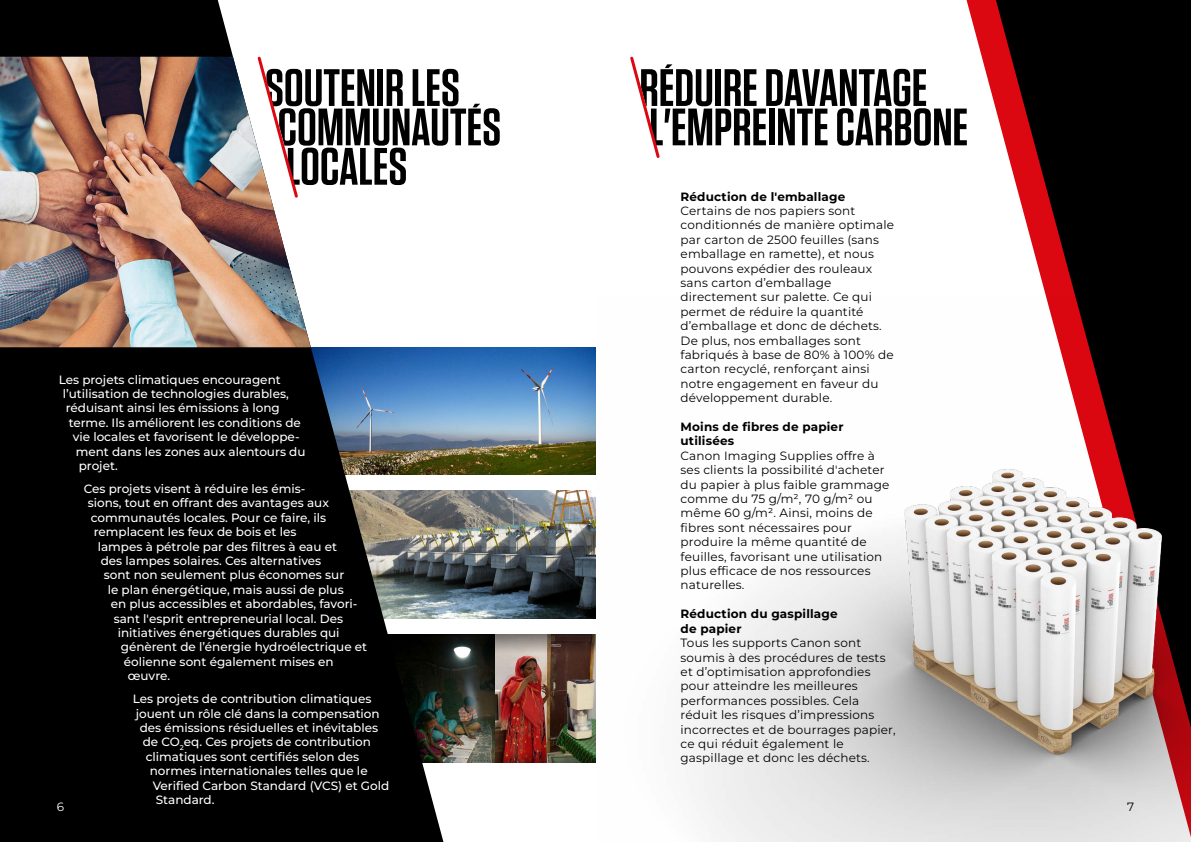
<style>
.page{position:relative;width:1191px;height:842px;background:#fff}
.page>*{position:absolute;margin:0;border:0;box-sizing:border-box;transform-origin:0 0}
.t1{font:52.5px/39.4px "Tungsten Reveal EXT";color:#000}
.t2{font:500 12px "Montserrat";color:#fff}
.t3{font:12px/14.4px "Montserrat";letter-spacing:.015em;color:#000}
.t4{font:700 12px/14.4px "Montserrat";letter-spacing:.015em;color:#000}
.t5{font:12px "Montserrat";color:#fff}
</style>
<div class="page">
<svg style="left:966px;top:0;width:225px;height:296px"></svg>
<img style="left:443px;top:347px;width:152px;height:128px">
<img style="left:443px;top:491px;width:152px;height:127px">
<img style="left:443px;top:634px;width:52px;height:128px">
<svg style="left:0;top:0;width:443px;height:842px;fill:#000"></svg>
<img style="left:0;top:57px;width:311px;height:290px">
<img style="left:495px;top:634px;width:100px;height:128px">
<svg style="left:630px;top:56px;width:30px;height:102px"></svg>
<svg style="left:255px;top:55px;width:45px;height:145px"></svg>
<img style="left:595px;top:296px;width:596px;height:546px">
<h1 class="t1" style="left:264px;top:70px;width:198px">SOUTENIR LES</h1>
<h1 class="t1" style="left:264px;top:110px;width:239px">_COMMUNAUTÉS</h1>
<h1 class="t1" style="left:285px;top:149px;width:124px">LOCALES</h1>
<h1 class="t1" style="left:638px;top:70px;width:332px">RÉDUIRE DAVANTAGE<br>L'EMPREINTE CARBONE</h1>
<p class="t4" style="left:680px;top:189px;width:166px">Réduction de l'emballage</p>
<p class="t3" style="left:680px;top:203px;width:215px">Certains de nos papiers sont conditionnés de manière optimale par carton de 2500 feuilles (sans emballage en ramette), et nous pouvons expédier des rouleaux sans carton d’emballage directement sur palette. Ce qui permet de réduire la quantité d’emballage et donc de déchets.<br>De plus, nos emballages sont fabriqués à base de 80% à 100% de carton recyclé, renforçant ainsi notre engagement en faveur du développement durable.</p>
<p class="t4" style="left:680px;top:419px;width:164px">Moins de fibres de papier utilisées</p>
<p class="t3" style="left:680px;top:448px;width:210px">Canon Imaging Supplies offre à ses clients la possibilité d'acheter du papier à plus faible grammage comme du 75 g/m², 70 g/m² ou même 60 g/m². Ainsi, moins de fibres sont nécessaires pour produire la même quantité de feuilles, favorisant une utilisation plus efficace de nos ressources naturelles.</p>
<p class="t4" style="left:680px;top:606px;width:159px">Réduction du gaspillage de papier</p>
<p class="t3" style="left:680px;top:635px;width:217px">Tous les supports Canon sont soumis à des procédures de tests et d’optimisation approfondies pour atteindre les meilleures performances possibles. Cela réduit les risques d’impressions incorrectes et de bourrages papier, ce qui réduit également le gaspillage et donc les déchets.</p>
<p class="t2" style="left:59px;top:371px;width:224px">Les projets climatiques encouragent</p>
<p class="t2" style="left:63px;top:386px;width:227px">l’utilisation de technologies durables,</p>
<p class="t2" style="left:66px;top:400px;width:216px">réduisant ainsi les émissions à long</p>
<p class="t2" style="left:69px;top:415px;width:234px">terme. Ils améliorent les conditions de</p>
<p class="t2" style="left:73px;top:429px;width:228px">vie locales et favorisent le développe-</p>
<p class="t2" style="left:76px;top:443px;width:231px">ment dans les zones aux alentours du</p>
<p class="t2" style="left:79px;top:458px;width:41px">projet.</p>
<p class="t2" style="left:84px;top:481px;width:223px">Ces projets visent à réduire les émis-</p>
<p class="t2" style="left:88px;top:495px;width:243px">sions, tout en offrant des avantages aux</p>
<p class="t2" style="left:91px;top:509px;width:237px">communautés locales. Pour ce faire, ils</p>
<p class="t2" style="left:94px;top:524px;width:204px">remplacent les feux de bois et les</p>
<p class="t2" style="left:98px;top:538px;width:241px">lampes à pétrole par des filtres à eau et</p>
<p class="t2" style="left:101px;top:553px;width:222px">des lampes solaires. Ces alternatives</p>
<p class="t2" style="left:104px;top:567px;width:242px">sont non seulement plus économes sur</p>
<p class="t2" style="left:108px;top:581px;width:237px">le plan énergétique, mais aussi de plus</p>
<p class="t2" style="left:111px;top:596px;width:248px">en plus accessibles et abordables, favori-</p>
<p class="t2" style="left:114px;top:610px;width:231px">sant l'esprit entrepreneurial local. Des</p>
<p class="t2" style="left:118px;top:625px;width:223px">initiatives énergétiques durables qui</p>
<p class="t2" style="left:121px;top:639px;width:248px">génèrent de l’énergie hydroélectrique et</p>
<p class="t2" style="left:124px;top:653px;width:211px">éolienne sont également mises en</p>
<p class="t2" style="left:128px;top:668px;width:44px">œuvre.</p>
<p class="t2" style="left:133px;top:691px;width:240px">Les projets de contribution climatiques</p>
<p class="t2" style="left:136px;top:705px;width:245px">jouent un rôle clé dans la compensation</p>
<p class="t2" style="left:140px;top:720px;width:240px">des émissions résiduelles et inévitables</p>
<p class="t2" style="left:143px;top:734px;width:230px">de CO<sub>2</sub>eq. Ces projets de contribution</p>
<p class="t2" style="left:146px;top:748px;width:215px">climatiques sont certifiés selon des</p>
<p class="t2" style="left:150px;top:763px;width:219px">normes internationales telles que le</p>
<p class="t2" style="left:153px;top:777px;width:238px">Verified Carbon Standard (VCS) et Gold</p>
<p class="t2" style="left:156px;top:792px;width:60px">Standard.</p>
<p class="t5" style="left:57px;top:798px;width:9px">6</p>
<p class="t3" style="left:1127px;top:799px;width:9px">7</p>
</div>
